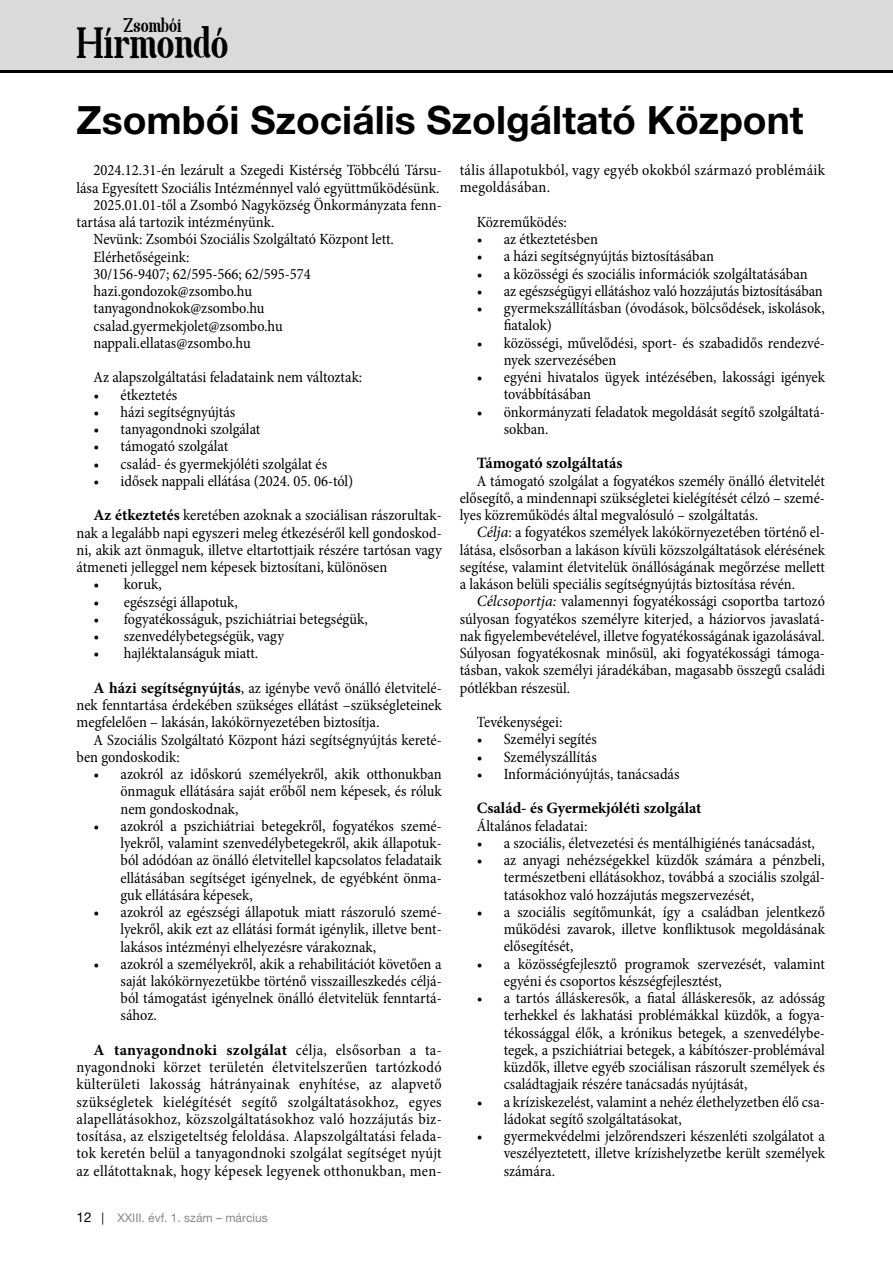
<style>
.page{position:relative;width:893px;height:1263px;background:#fff}
.page>*{position:absolute;margin:0;border:0;box-sizing:border-box;transform-origin:0 0}
.t1{font:41.7px "Spatha Serif";color:#000}
.t2{font:700 39px "Helvetica Neue LT Pro";color:#000}
.t3{font:18.9px "Spatha Serif";color:#000}
.t4{font:condensed 15.75px/17.2px "Minion Pro";color:#000;text-align:justify}
.t5{font:condensed 15.75px/17.2px "Minion Pro";letter-spacing:.02em;color:#000}
.t6{font:700 15.75px "Minion Pro";letter-spacing:-.005em;color:#000}
.t7{font:12px "Helvetica Neue LT Pro";color:#878787}
.s1{font-weight:700;font-stretch:normal}
.s2{font-style:italic;font-stretch:normal}
.s3{font-size:13.5px;color:#000}
.s4{color:#000}
</style>
<div class="page">
<div style="left:0;top:0;width:893px;height:72px;background:#dadada"></div>
<hr style="left:0;top:70px;width:893px;height:2px;background:#000">
<p class="t3" style="left:124px;top:13px;width:59px">Zsombói</p>
<h1 class="t1" style="left:77px;top:17px;width:153px">Hírmondó</h1>
<h2 class="t2" style="left:77px;top:96px;width:729px">Zsombói Szociális Szolgáltató Központ</h2>
<p class="t4" style="left:94px;top:162px;width:350px">2024.12.31-én lezárult a Szegedi Kistérség Többcélú Társu-</p>
<p class="t4" style="left:77px;top:179px;width:364px">lása Egyesített Szociális Intézménnyel való együttműködésünk.</p>
<p class="t4" style="left:94px;top:196px;width:350px">2025.01.01-től a Zsombó Nagyközség Önkormányzata fenn-</p>
<p class="t4" style="left:77px;top:214px;width:199px">tartása alá tartozik intézményünk.</p>
<p class="t4" style="left:94px;top:231px;width:302px">Nevünk: Zsombói Szociális Szolgáltató Központ lett.</p>
<p class="t4" style="left:94px;top:248px;width:98px">Elérhetőségeink:</p>
<p class="t4" style="left:94px;top:265px;width:219px">30/156-9407; 62/595-566; 62/595-574</p>
<p class="t4" style="left:94px;top:283px;width:160px">hazi.gondozok@zsombo.hu</p>
<p class="t4" style="left:94px;top:300px;width:173px">tanyagondnokok@zsombo.hu</p>
<p class="t4" style="left:94px;top:317px;width:191px">csalad.gyermekjolet@zsombo.hu</p>
<p class="t4" style="left:94px;top:334px;width:159px">nappali.ellatas@zsombo.hu</p>
<p class="t4" style="left:94px;top:369px;width:270px">Az alapszolgáltatási feladataink nem változtak:</p>
<p class="t4" style="left:94px;top:386px;width:85px">• étkeztetés</p>
<p class="t4" style="left:94px;top:403px;width:143px">• házi segítségnyújtás</p>
<p class="t4" style="left:94px;top:421px;width:168px">• tanyagondnoki szolgálat</p>
<p class="t4" style="left:94px;top:438px;width:136px">• támogató szolgálat</p>
<p class="t4" style="left:94px;top:455px;width:235px">• család- és gyermekjóléti szolgálat és</p>
<p class="t4" style="left:94px;top:464px;width:350px;line-height:34.5px">• idősek nappali ellátása (2024. 05. 06-tól)<br><span class="s1">Az étkeztetés</span> keretében azoknak a szociálisan rászorultak-</p>
<p class="t4" style="left:77px;top:524px;width:367px">nak a legalább napi egyszeri meleg étkezéséről kell gondoskod&shy;ni, akik azt önmaguk, illetve eltartottjaik részére tartósan vagy átmeneti jelleggel nem képesek biztosítani, különösen</p>
<p class="t4" style="left:94px;top:576px;width:70px">• koruk,</p>
<p class="t4" style="left:94px;top:593px;width:146px">• egészségi állapotuk,</p>
<p class="t4" style="left:94px;top:610px;width:276px">• fogyatékosságuk, pszichiátriai betegségük,</p>
<p class="t4" style="left:94px;top:628px;width:192px">• szenvedélybetegségük, vagy</p>
<p class="t4" style="left:94px;top:636px;width:350px;line-height:34.5px">• hajléktalanságuk miatt.<br><span class="s1">A házi segítségnyújtás</span>, az igénybe vevő önálló életvitelé-</p>
<p class="t4" style="left:77px;top:696px;width:367px">nek fenntartása érdekében szükséges ellátást –szükségleteinek megfelelően – lakásán, lakókörnyezetében biztosítja.</p>
<p class="t4" style="left:77px;top:731px;width:367px;text-indent:17px">A Szociális Szolgáltató Központ házi segítségnyújtás kereté&shy;ben gondoskodik:</p>
<p class="t4" style="left:121px;top:765px;width:323px;text-indent:-27px">• azokról az időskorú személyekről, akik otthonukban önmaguk ellátására saját erőből nem képesek, és róluk nem gondoskodnak,</p>
<p class="t4" style="left:121px;top:817px;width:323px;text-indent:-27px">• azokról a pszichiátriai betegekről, fogyatékos szemé&shy;lyekről, valamint szenvedélybetegekről, akik állapotuk&shy;ból adódóan az önálló életvitellel kapcsolatos feladataik ellátásában segítséget igényelnek, de egyébként önma&shy;guk ellátására képesek,</p>
<p class="t4" style="left:121px;top:903px;width:323px;text-indent:-27px">• azokról az egészségi állapotuk miatt rászoruló szemé&shy;lyekről, akik ezt az ellátási formát igénylik, illetve bent&shy;lakásos intézményi elhelyezésre várakoznak,</p>
<p class="t4" style="left:121px;top:955px;width:323px;text-indent:-27px">• azokról a személyekről, akik a rehabilitációt követően a saját lakókörnyezetükbe történő visszailleszkedés céljá&shy;ból támogatást igényelnek önálló életvitelük fenntartá&shy;sához.</p>
<p class="t4" style="left:77px;top:1041px;width:367px;text-indent:17px"><span class="s1">A tanyagondnoki szolgálat</span> célja, elsősorban a ta&shy;nyagondnoki körzet területén életvitelszerűen tartózkodó külterületi lakosság hátrányainak enyhítése, az alapvető szükségletek kielégítését segítő szolgáltatásokhoz, egyes alapellátásokhoz, közszolgáltatásokhoz való hozzájutás biz&shy;tosítása, az elszigeteltség feloldása. Alapszolgáltatási felada&shy;tok keretén belül a tanyagondnoki szolgálat segítséget nyújt az ellátottaknak, hogy képesek legyenek otthonukban, men-</p>
<p class="t5" style="left:460px;top:162px;width:367px">tális állapotukból, vagy egyéb okokból származó problémáik megoldásában.</p>
<p class="t4" style="left:477px;top:213px;width:92px">Közreműködés:</p>
<p class="t4" style="left:477px;top:231px;width:123px">• az étkeztetésben</p>
<p class="t4" style="left:477px;top:248px;width:239px">• a házi segítségnyújtás biztosításában</p>
<p class="t4" style="left:477px;top:265px;width:332px">• a közösségi és szociális információk szolgáltatásában</p>
<p class="t4" style="left:477px;top:282px;width:348px">• az egészségügyi ellátáshoz való hozzájutás biztosításában</p>
<p class="t4" style="left:504px;top:300px;width:323px;text-indent:-27px">• gyermekszállításban (óvodások, bölcsődések, iskolások, fiatalok)</p>
<p class="t4" style="left:504px;top:334px;width:323px;text-indent:-27px">• közösségi, művelődési, sport- és szabadidős rendezvé&shy;nyek szervezésében</p>
<p class="t4" style="left:504px;top:369px;width:323px;text-indent:-27px">• egyéni hivatalos ügyek intézésében, lakossági igények továbbításában</p>
<p class="t4" style="left:504px;top:403px;width:323px;text-indent:-27px">• önkormányzati feladatok megoldását segítő szolgáltatá&shy;sokban.</p>
<p class="t6" style="left:477px;top:452px;width:147px">Támogató szolgáltatás</p>
<p class="t4" style="left:460px;top:472px;width:367px;text-indent:17px">A támogató szolgálat a fogyatékos személy önálló életvitelét elősegítő, a mindennapi szükségletei kielégítését célzó – szemé&shy;lyes közreműködés által megvalósuló – szolgáltatás.</p>
<p class="t4" style="left:460px;top:524px;width:367px;text-indent:17px"><span class="s2">Célja</span>: a fogyatékos személyek lakókörnyezetében történő el&shy;látása, elsősorban a lakáson kívüli közszolgáltatások elérésének segítése, valamint életvitelük önállóságának megőrzése mellett a lakáson belüli speciális segítségnyújtás biztosítása révén.</p>
<p class="t4" style="left:460px;top:593px;width:367px;text-indent:17px"><span class="s2">Célcsoportja:</span> valamennyi fogyatékossági csoportba tartozó súlyosan fogyatékos személyre kiterjed, a háziorvos javaslatá&shy;nak figyelembevételével, illetve fogyatékosságának igazolásával.<br>Súlyosan fogyatékosnak minősül, aki fogyatékossági támoga&shy;tásban, vakok személyi járadékában, magasabb összegű családi pótlékban részesül.</p>
<p class="t4" style="left:477px;top:714px;width:87px">Tevékenységei:</p>
<p class="t4" style="left:477px;top:731px;width:122px">• Személyi segítés</p>
<p class="t4" style="left:477px;top:748px;width:122px">• Személyszállítás</p>
<p class="t4" style="left:477px;top:765px;width:204px">• Információnyújtás, tanácsadás</p>
<p class="t6" style="left:477px;top:797px;width:226px">Család- és Gyermekjóléti szolgálat</p>
<p class="t4" style="left:477px;top:817px;width:112px">Általános feladatai:</p>
<p class="t4" style="left:477px;top:834px;width:340px">• a szociális, életvezetési és mentálhigiénés tanácsadást,</p>
<p class="t4" style="left:504px;top:851px;width:323px;text-indent:-27px">• az anyagi nehézségekkel küzdők számára a pénzbeli, természetbeni ellátásokhoz, továbbá a szociális szolgál&shy;tatásokhoz való hozzájutás megszervezését,</p>
<p class="t4" style="left:504px;top:903px;width:323px;text-indent:-27px">• a szociális segítőmunkát, így a családban jelentkező működési zavarok, illetve konfliktusok megoldásának elősegítését,</p>
<p class="t4" style="left:504px;top:955px;width:323px;text-indent:-27px">• a közösségfejlesztő programok szervezését, valamint egyéni és csoportos készségfejlesztést,</p>
<p class="t4" style="left:504px;top:989px;width:323px;text-indent:-27px">• a tartós álláskeresők, a fiatal álláskeresők, az adósság terhekkel és lakhatási problémákkal küzdők, a fogya&shy;tékossággal élők, a krónikus betegek, a szenvedélybe&shy;tegek, a pszichiátriai betegek, a kábítószer-problémával küzdők, illetve egyéb szociálisan rászorult személyek és családtagjaik részére tanácsadás nyújtását,</p>
<p class="t4" style="left:504px;top:1093px;width:323px;text-indent:-27px">• a kríziskezelést, valamint a nehéz élethelyzetben élő csa&shy;ládokat segítő szolgáltatásokat,</p>
<p class="t4" style="left:504px;top:1127px;width:323px;text-indent:-27px">• gyermekvédelmi jelzőrendszeri készenléti szolgálatot a veszélyeztetett, illetve krízishelyzetbe került személyek számára.</p>
<p class="t7" style="left:77px;top:1210px;width:193px"><span class="s3">12</span> <span class="s4">|</span> XXIII. évf. 1. szám – március</p>
</div>
